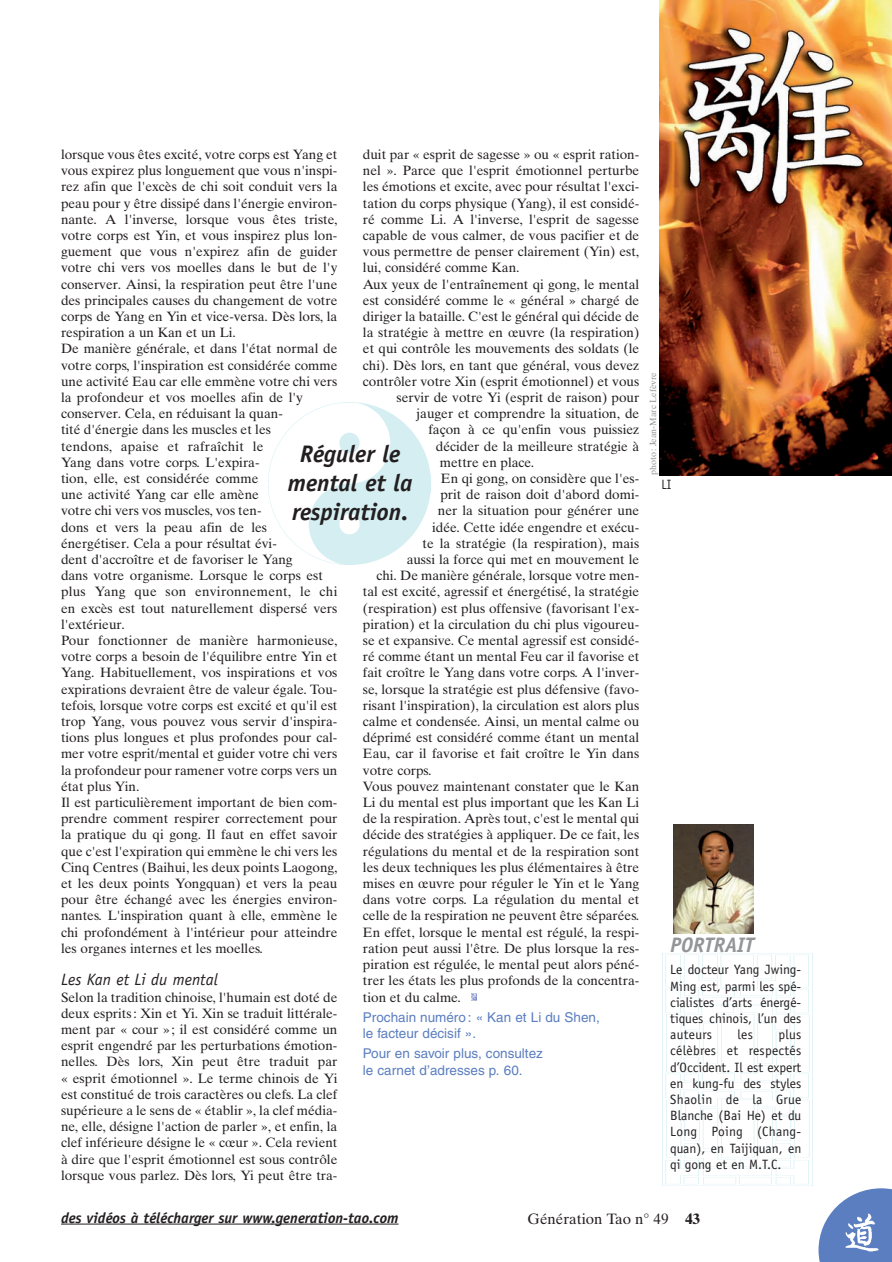
<style>
.page{position:relative;width:892px;height:1262px;background:#fff}
.page>*{position:absolute;margin:0;border:0;box-sizing:border-box;transform-origin:0 0}
.t1{font:italic 700 24px/28.8px "Officina Sans";color:#231f20;text-align:center}
.t2{font:italic 700 21px "Officina Sans";color:#939598}
.t3{font:italic 16.5px "Officina Sans";color:#231f20}
.t4{font:italic 700 15px "Officina Sans";color:#231f20}
.t5{font:15px "Times Ten";color:#231f20}
.t6{font:13.5px/16.2px "Times Ten";color:#231f20}
.t7{font:13.5px/16.2px "Officina Sans";color:#231f20;text-align:justify}
.t8{font:13.5px/16.2px "Helvetica";color:#5b7ec0}
.t9{font:13.5px "Officina Sans";color:#231f20;scale:.9 1}
.t10{font:9px "Times Ten";color:#939598}
.s1{font-weight:700}
</style>
<div class="page">
<svg style="left:819px;top:1188px;width:73px;height:74px"></svg>
<img style="left:845px;top:1211px;width:36px;height:43px">
<hr style="left:61px;top:1224px;width:133px;height:1px;background:#231f20">
<hr style="left:194px;top:1224px;width:78px;height:1px;background:#231f20">
<hr style="left:271px;top:1224px;width:39px;height:1px;background:#231f20">
<hr style="left:310px;top:1224px;width:44px;height:1px;background:#231f20">
<hr style="left:354px;top:1224px;width:45px;height:1px;background:#231f20">
<img style="left:663px;top:953px;width:149px;height:231px">
<img style="left:673px;top:825px;width:80px;height:109px">
<img style="left:269px;top:402px;width:162px;height:162px">
<svg style="left:471px;top:993px;width:5px;height:7px"></svg>
<img style="left:660px;top:0;width:232px;height:475px">
<p class="t6" style="left:61px;top:148px;width:278px">lorsque vous êtes excité, votre corps est Yang et vous expirez plus longuement que vous n'inspi&shy;rez afin que l'excès de chi soit conduit vers la peau pour y être dissipé dans l'énergie environ&shy;nante. A l'inverse, lorsque vous êtes triste, votre corps est Yin, et vous inspirez plus lon&shy;guement que vous n'expirez afin de guider votre chi vers vos moelles dans le but de l'y conserver. Ainsi, la respiration peut être l'une des principales causes du changement de votre corps de Yang en Yin et vice-versa. Dès lors, la respiration a un Kan et un Li.<br>De manière générale, et dans l'état normal de votre corps, l'inspiration est considérée comme une activité Eau car elle emmène votre chi vers la profondeur et vos moelles afin de l'y conserver. Cela, en réduisant la quan-<br>tité d'énergie dans les muscles et les<br>tendons, apaise et rafraîchit le<br>Yang dans votre corps. L'expira-<br>tion, elle, est considérée comme<br>une activité Yang car elle amène<br>votre chi vers vos muscles, vos ten-<br>dons et vers la peau afin de les énergétiser. Cela a pour résultat évi-<br>dent d'accroître et de favoriser le Yang<br>dans votre organisme. Lorsque le corps est plus Yang que son environnement, le chi en excès est tout naturellement dispersé vers l'extérieur.<br>Pour fonctionner de manière harmonieuse, votre corps a besoin de l'équilibre entre Yin et Yang. Habituellement, vos inspirations et vos expirations devraient être de valeur égale. Tou&shy;tefois, lorsque votre corps est excité et qu'il est trop Yang, vous pouvez vous servir d'inspira&shy;tions plus longues et plus profondes pour cal&shy;mer votre esprit/mental et guider votre chi vers la profondeur pour ramener votre corps vers un état plus Yin.<br>Il est particulièrement important de bien com&shy;prendre comment respirer correctement pour la pratique du qi gong. Il faut en effet savoir que c'est l'expiration qui emmène le chi vers les Cinq Centres (Baihui, les deux points Laogong, et les deux points Yongquan) et vers la peau pour être échangé avec les énergies environ&shy;nantes. L'inspiration quant à elle, emmène le chi profondément à l'intérieur pour atteindre les organes internes et les moelles.</p>
<p class="t3" style="left:61px;top:973px;width:158px">Les Kan et Li du mental</p>
<p class="t6" style="left:61px;top:990px;width:278px;text-align:justify">Selon la tradition chinoise, l'humain est doté de deux esprits : Xin et Yi. Xin se traduit littérale&shy;ment par « cour » ; il est considéré comme un esprit engendré par les perturbations émotion&shy;nelles. Dès lors, Xin peut être traduit par « esprit émotionnel ». Le terme chinois de Yi est constitué de trois caractères ou clefs. La clef supérieure a le sens de « établir », la clef média&shy;ne, elle, désigne l'action de parler », et enfin, la clef inférieure désigne le « cœur ». Cela revient à dire que l'esprit émotionnel est sous contrôle lorsque vous parlez. Dès lors, Yi peut être tra-</p>
<p class="t6" style="left:363px;top:148px;width:278px">duit par « esprit de sagesse » ou « esprit ration-</p>
<p class="t6" style="left:363px;top:164px;width:278px">nel ». Parce que l'esprit émotionnel perturbe</p>
<p class="t6" style="left:363px;top:180px;width:278px">les émotions et excite, avec pour résultat l'exci-</p>
<p class="t6" style="left:363px;top:196px;width:278px">tation du corps physique (Yang), il est considé-</p>
<p class="t6" style="left:363px;top:212px;width:278px">ré comme Li. A l'inverse, l'esprit de sagesse</p>
<p class="t6" style="left:363px;top:229px;width:278px">capable de vous calmer, de vous pacifier et de</p>
<p class="t6" style="left:363px;top:245px;width:278px">vous permettre de penser clairement (Yin) est,</p>
<p class="t6" style="left:363px;top:261px;width:158px">lui, considéré comme Kan.</p>
<p class="t6" style="left:363px;top:277px;width:278px">Aux yeux de l'entraînement qi gong, le mental</p>
<p class="t6" style="left:363px;top:293px;width:278px">est considéré comme le « général » chargé de</p>
<p class="t6" style="left:363px;top:310px;width:278px">diriger la bataille. C'est le général qui décide de</p>
<p class="t6" style="left:363px;top:326px;width:278px">la stratégie à mettre en œuvre (la respiration)</p>
<p class="t6" style="left:363px;top:342px;width:278px">et qui contrôle les mouvements des soldats (le</p>
<p class="t6" style="left:363px;top:358px;width:278px">chi). Dès lors, en tant que général, vous devez</p>
<p class="t6" style="left:363px;top:374px;width:278px">contrôler votre Xin (esprit émotionnel) et vous</p>
<p class="t6" style="left:397px;top:391px;width:244px">servir de votre Yi (esprit de raison) pour</p>
<p class="t6" style="left:417px;top:407px;width:224px">jauger et comprendre la situation, de</p>
<p class="t6" style="left:428px;top:423px;width:212px">façon à ce qu'enfin vous puissiez</p>
<p class="t6" style="left:436px;top:439px;width:205px">décider de la meilleure stratégie à</p>
<p class="t6" style="left:440px;top:455px;width:96px">mettre en place.</p>
<p class="t6" style="left:441px;top:472px;width:200px">En qi gong, on considère que l'es-</p>
<p class="t6" style="left:440px;top:488px;width:200px">prit de raison doit d'abord domi-</p>
<p class="t6" style="left:438px;top:504px;width:203px">ner la situation pour générer une</p>
<p class="t6" style="left:432px;top:520px;width:209px">idée. Cette idée engendre et exécu-</p>
<p class="t6" style="left:423px;top:536px;width:218px">te la stratégie (la respiration), mais</p>
<p class="t6" style="left:407px;top:553px;width:234px">aussi la force qui met en mouvement le</p>
<p class="t6" style="left:376px;top:569px;width:264px">chi. De manière générale, lorsque votre men-</p>
<p class="t6" style="left:363px;top:585px;width:278px">tal est excité, agressif et énergétisé, la stratégie</p>
<p class="t6" style="left:363px;top:601px;width:278px">(respiration) est plus offensive (favorisant l'ex-</p>
<p class="t6" style="left:363px;top:617px;width:278px">piration) et la circulation du chi plus vigoureu-</p>
<p class="t6" style="left:363px;top:634px;width:278px">se et expansive. Ce mental agressif est considé-</p>
<p class="t6" style="left:363px;top:650px;width:278px">ré comme étant un mental Feu car il favorise et</p>
<p class="t6" style="left:363px;top:666px;width:278px">fait croître le Yang dans votre corps. A l'inver-</p>
<p class="t6" style="left:363px;top:682px;width:278px">se, lorsque la stratégie est plus défensive (favo-</p>
<p class="t6" style="left:363px;top:698px;width:278px">risant l'inspiration), la circulation est alors plus</p>
<p class="t6" style="left:363px;top:715px;width:278px">calme et condensée. Ainsi, un mental calme ou</p>
<p class="t6" style="left:363px;top:731px;width:278px">déprimé est considéré comme étant un mental</p>
<p class="t6" style="left:363px;top:747px;width:278px">Eau, car il favorise et fait croître le Yin dans</p>
<p class="t6" style="left:363px;top:763px;width:70px">votre corps.</p>
<p class="t6" style="left:363px;top:779px;width:278px">Vous pouvez maintenant constater que le Kan</p>
<p class="t6" style="left:363px;top:796px;width:278px">Li du mental est plus important que les Kan Li</p>
<p class="t6" style="left:363px;top:812px;width:278px">de la respiration. Après tout, c'est le mental qui</p>
<p class="t6" style="left:363px;top:828px;width:278px">décide des stratégies à appliquer. De ce fait, les</p>
<p class="t6" style="left:363px;top:844px;width:278px">régulations du mental et de la respiration sont</p>
<p class="t6" style="left:363px;top:860px;width:278px">les deux techniques les plus élémentaires à être</p>
<p class="t6" style="left:363px;top:877px;width:278px">mises en œuvre pour réguler le Yin et le Yang</p>
<p class="t6" style="left:363px;top:893px;width:278px">dans votre corps. La régulation du mental et</p>
<p class="t6" style="left:363px;top:909px;width:278px">celle de la respiration ne peuvent être séparées.</p>
<p class="t6" style="left:363px;top:925px;width:278px">En effet, lorsque le mental est régulé, la respi-</p>
<p class="t6" style="left:363px;top:941px;width:278px">ration peut aussi l'être. De plus lorsque la res-</p>
<p class="t6" style="left:363px;top:958px;width:278px">piration est régulée, le mental peut alors péné-</p>
<p class="t6" style="left:363px;top:974px;width:278px">trer les états les plus profonds de la concentra-</p>
<p class="t6" style="left:363px;top:990px;width:100px">tion et du calme.</p>
<p class="t8" style="left:363px;top:1010px;width:238px">Prochain numéro : « Kan et Li du Shen, le facteur décisif ».</p>
<p class="t8" style="left:363px;top:1047px;width:182px">Pour en savoir plus, consultez le carnet d’adresses p. 60.</p>
<p class="t1" style="left:288px;top:441px;width:126px">Réguler le mental et la respiration.</p>
<p class="t10" style="left:650px;top:475px;width:104px;rotate:-90deg">photo : Jean-Marc Lefèvre</p>
<p class="t9" style="left:661px;top:479px;width:12px">LI</p>
<p class="t2" style="left:670px;top:937px;width:86px">PORTRAIT</p>
<p class="t7" style="left:670px;top:963px;width:133px">Le docteur Yang Jwing-Ming est, parmi les spé&shy;cialistes d’arts énergé&shy;tiques chinois, l’un des auteurs</p>
<p class="t7" style="left:670px;top:1028px;width:133px;text-indent:108px">plus célèbres et respectés d’Occident. Il est expert en kung-fu des styles Shaolin de la Grue Blanche (Bai He) et du Long Poing (Chang&shy;quan), en Taijiquan, en qi gong et en M.T.C.</p>
<p class="t7" style="left:737px;top:1028px;width:17px">les</p>
<p class="t4" style="left:61px;top:1212px;width:339px">des vidéos à télécharger sur www.generation-tao.com</p>
<p class="t5" style="left:528px;top:1213px;width:174px">Génération Tao n° 49 <span class="s1">43</span></p>
</div>
